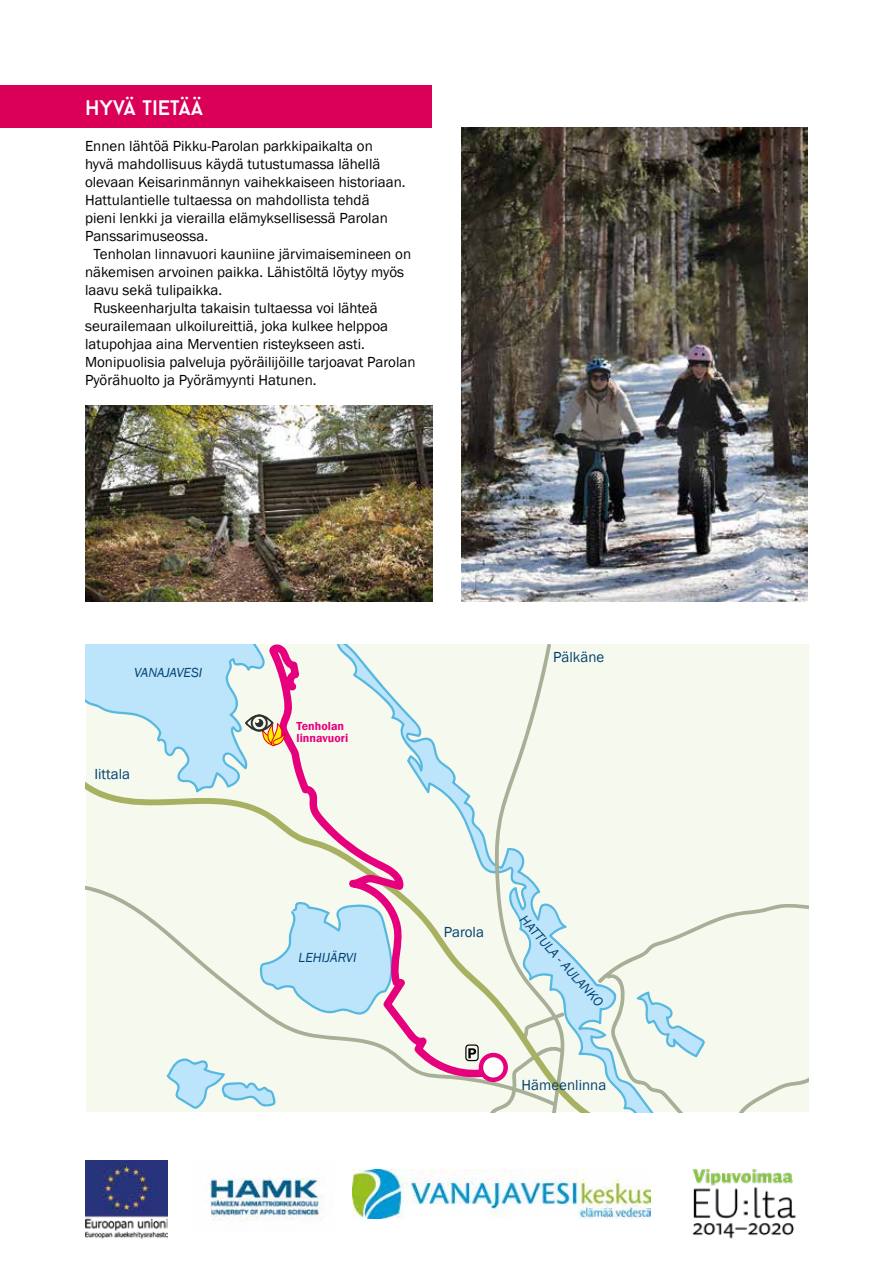
<style>
.page{position:relative;width:893px;height:1263px;background:#fff}
.page>*{position:absolute;margin:0;border:0;box-sizing:border-box;transform-origin:0 0}
.t1{font:21px "Baron Neue";color:#fff}
.t2{font:15px "Franklin Gothic";color:#000}
.t3{font:15px "Franklin Gothic";color:#004170}
.t4{font:italic 13.5px "Franklin Gothic";color:#004170}
.t5{font:600 12px/12px "Franklin Gothic";color:#e6007d}
</style>
<div class="page">
<div style="left:86px;top:644px;width:723px;height:468px;background:#f6f9ed"></div>
<svg style="left:597px;top:904px;width:212px;height:208px"></svg>
<svg style="left:510px;top:644px;width:41px;height:136px"></svg>
<svg style="left:86px;top:780px;width:509px;height:332px"></svg>
<svg style="left:268px;top:644px;width:233px;height:434px"></svg>
<svg style="left:86px;top:644px;width:200px;height:149px"></svg>
<svg style="left:468px;top:1048px;width:8px;height:10px"></svg>
<div style="left:465px;top:1044px;width:14px;height:17px;border:1px solid #000;border-radius:3px"></div>
<svg style="left:481px;top:1055px;width:25px;height:25px"></svg>
<div style="left:479px;top:1053px;width:29px;height:29px;border:4px solid #e6007d;border-radius:50%"></div>
<div style="left:0;top:85px;width:432px;height:43px;background:#da0058"></div>
<img style="left:85px;top:1161px;width:83px;height:78px">
<img style="left:209px;top:1177px;width:115px;height:44px">
<img style="left:353px;top:1169px;width:298px;height:49px">
<img style="left:692px;top:1169px;width:105px;height:70px">
<img style="left:86px;top:405px;width:346px;height:197px">
<img style="left:461px;top:128px;width:347px;height:474px">
<h1 class="t1" style="left:85px;top:95px;width:119px">hyvä tietää</h1>
<p class="t2" style="left:85px;top:137px;width:289px">Ennen lähtöä Pikku-Parolan parkkipaikalta on</p>
<p class="t2" style="left:85px;top:155px;width:297px">hyvä mahdollisuus käydä tutustumassa lähellä</p>
<p class="t2" style="left:85px;top:173px;width:322px">olevaan Keisarinmännyn vaihekkaiseen historiaan.</p>
<p class="t2" style="left:85px;top:191px;width:286px">Hattulantielle tultaessa on mahdollista tehdä</p>
<p class="t2" style="left:85px;top:209px;width:304px">pieni lenkki ja vierailla elämyksellisessä Parolan</p>
<p class="t2" style="left:85px;top:227px;width:125px">Panssarimuseossa.</p>
<p class="t2" style="left:94px;top:245px;width:319px">Tenholan linnavuori kauniine järvimaisemineen on</p>
<p class="t2" style="left:85px;top:263px;width:321px">näkemisen arvoinen paikka. Lähistöltä löytyy myös</p>
<p class="t2" style="left:85px;top:281px;width:139px">laavu sekä tulipaikka.</p>
<p class="t2" style="left:94px;top:299px;width:286px">Ruskeenharjulta takaisin tultaessa voi lähteä</p>
<p class="t2" style="left:85px;top:317px;width:304px">seurailemaan ulkoilureittiä, joka kulkee helppoa</p>
<p class="t2" style="left:85px;top:335px;width:281px">latupohjaa aina Merventien risteykseen asti.</p>
<p class="t2" style="left:85px;top:353px;width:332px">Monipuolisia palveluja pyöräilijöille tarjoavat Parolan</p>
<p class="t2" style="left:85px;top:371px;width:233px">Pyörähuolto ja Pyörämyynti Hatunen.</p>
<p class="t4" style="left:134px;top:664px;width:69px">VANAJAVESI</p>
<p class="t3" style="left:94px;top:764px;width:37px">Iittala</p>
<p class="t5" style="left:297px;top:720px;width:53px">Tenholan linnavuori</p>
<p class="t4" style="left:298px;top:949px;width:59px">LEHIJÄRVI</p>
<p class="t3" style="left:553px;top:647px;width:53px">Pälkäne</p>
<p class="t3" style="left:444px;top:922px;width:42px">Parola</p>
<p class="t4" style="left:529px;top:912px;width:119px;rotate:48deg">HATTULA - AULANKO</p>
<p class="t3" style="left:522px;top:1075px;width:86px">Hämeenlinna</p>
</div>
